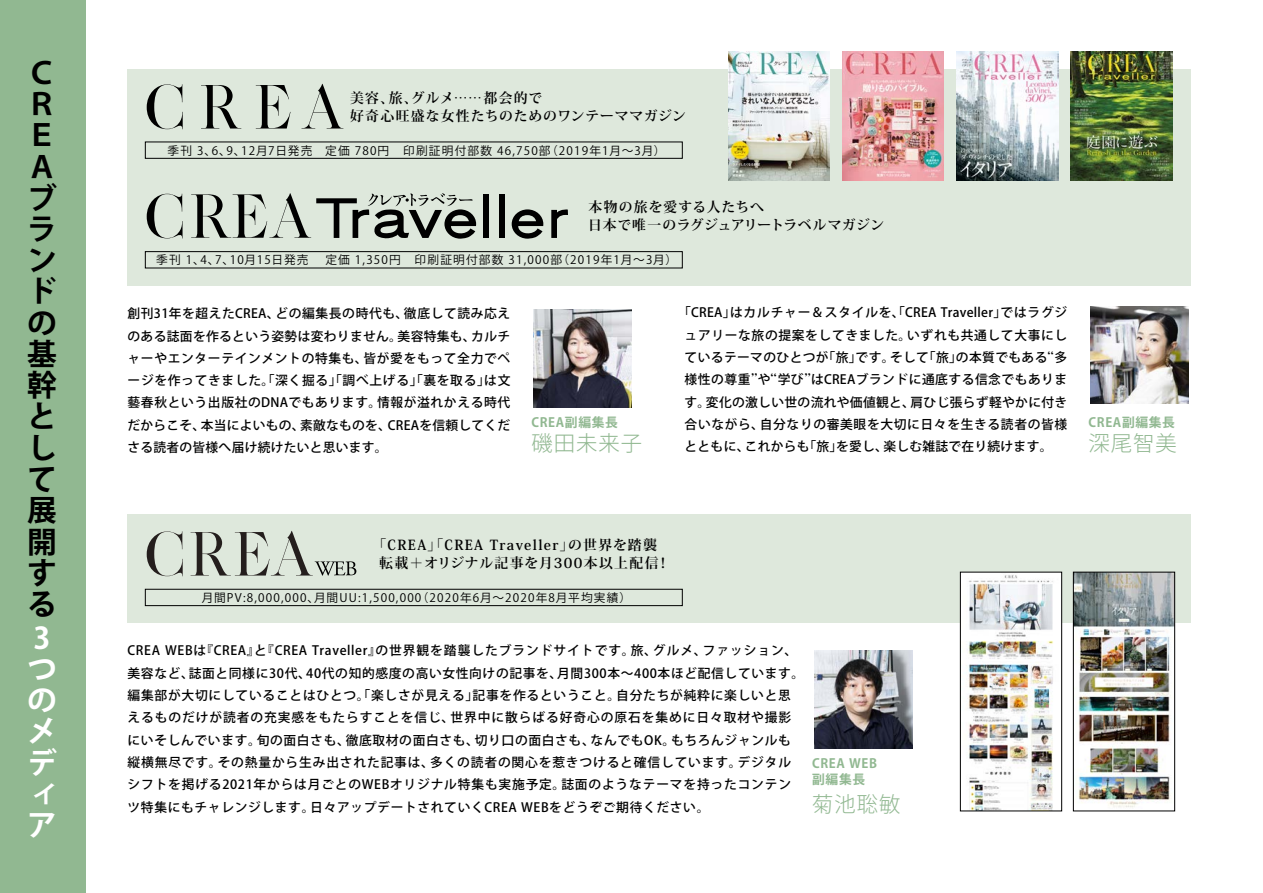
<style>
.page{position:relative;width:1263px;height:893px;background:#fff}
.page>*{position:absolute;margin:0;border:0;box-sizing:border-box;transform-origin:0 0}
.t1{font:700 29.7px/31.2px "Koz Go Pro";color:#000}
.t2{font:700 29.7px/31.2px "Koz Go Pro";color:#fff}
.t3{font:300 21.3px "Koz Go Pro";letter-spacing:.05em;color:#91b891}
.t4{font:700 13.8px/18.1px "Koz Min Pro";letter-spacing:.1em;color:#000}
.t5{font:700 13.8px/18.1px "Koz Min Pro";letter-spacing:.07em;color:#000}
.t6{font:700 13.8px/18.1px "Koz Min Pro";letter-spacing:.05em;color:#000}
.t7{font:500 12.75px/22.4px "Koz Go Pro";letter-spacing:.05em;color:#000;text-align:justify}
.t8{font:700 12.75px/15.9px "Koz Go Pro";letter-spacing:.05em;color:#91b891}
.t9{font:11.7px "Koz Go Pro";letter-spacing:.1em;color:#000}
.s1{font-family:"Koz Min Pro";font-weight:700}
</style>
<div class="page">
<div style="left:128px;top:69px;width:1063px;height:217px;background:#dee8dc"></div>
<img style="left:728px;top:51px;width:102px;height:130px">
<img style="left:842px;top:51px;width:102px;height:130px">
<img style="left:957px;top:51px;width:101px;height:130px">
<img style="left:1071px;top:51px;width:101px;height:130px">
<img style="left:814px;top:651px;width:98px;height:97px">
<div style="left:128px;top:514px;width:1063px;height:109px;background:#dee8dc"></div>
<div style="left:145px;top:142px;width:537px;height:17px;border:1px solid #000"></div>
<div style="left:145px;top:251px;width:537px;height:17px;border:1px solid #000"></div>
<div style="left:0;top:0;width:85px;height:893px;background:#91b891"></div>
<div style="left:483px;top:195px;width:6px;height:43px;background:#000"></div>
<svg style="left:551px;top:209px;width:17px;height:29px"></svg>
<div style="left:499px;top:195px;width:5px;height:43px;background:#000"></div>
<svg style="left:512px;top:209px;width:31px;height:30px"></svg>
<svg style="left:147px;top:193px;width:329px;height:46px"></svg>
<img style="left:962px;top:574px;width:98px;height:235px">
<div style="left:960px;top:572px;width:102px;height:239px;border:1px solid #000"></div>
<img style="left:1075px;top:574px;width:98px;height:234px">
<div style="left:1073px;top:572px;width:102px;height:239px;border:1px solid #000"></div>
<div style="left:145px;top:589px;width:537px;height:17px;border:1px solid #000"></div>
<svg style="left:147px;top:531px;width:36px;height:45px"></svg>
<svg style="left:191px;top:531px;width:165px;height:45px"></svg>
<svg style="left:301px;top:84px;width:42px;height:45px"></svg>
<svg style="left:201px;top:85px;width:40px;height:44px"></svg>
<svg style="left:256px;top:85px;width:35px;height:44px"></svg>
<svg style="left:147px;top:84px;width:36px;height:45px"></svg>
<img style="left:534px;top:310px;width:97px;height:97px">
<img style="left:1091px;top:306px;width:97px;height:98px">
<h1 class="t1" style="left:27px;top:59px;width:31px">Ｃ<br>Ｒ<br>Ｅ<br>Ａブランドの基幹として展開する</h1>
<h1 class="t2" style="left:27px;top:624px;width:31px">3つのメディア</h1>
<p class="t5" style="left:350px;top:88px;width:337px">美容、旅、グルメ……都会的で<br>好奇心旺盛な女性たちのためのワンテーママガジン</p>
<p class="t9" style="left:168px;top:143px;width:499px">季刊 3、6、9、12月7日発売 定価 780円　印刷証明付部数 46,750部（2019年1月～3月）</p>
<p class="t6" style="left:588px;top:197px;width:298px">本物の旅を愛する人たちへ<br>日本で唯一のラグジュアリートラベルマガジン</p>
<p class="t9" style="left:156px;top:252px;width:154px">季刊 1、4、7、10月15日発売</p>
<p class="t9" style="left:325px;top:252px;width:353px">定価 1,350円　印刷証明付部数 31,000部（2019年1月～3月）</p>
<p class="t7" style="left:128px;top:303px;width:384px">創刊31年を超えたCREA、どの編集長の時代も、徹底して読み応えのある誌面を作るという姿勢は変わりません。美容特集も、カルチャーやエンターテインメントの特集も、皆が愛をもって全力でページを作ってきました。「深く掘る」「調べ上げる」「裏を取る」は文藝春秋という出版社のDNAでもあります。情報が溢れかえる時代だからこそ、本当によいもの、素敵なものを、CREAを信頼してくださる読者の皆様へ届け続けたいと思います。</p>
<p class="t7" style="left:685px;top:302px;width:384px;text-indent:-6px">「CREA」はカルチャー＆スタイルを、「CREA Traveller」ではラグジュアリーな旅の提案をしてきました。いずれも共通して大事にしているテーマのひとつが「旅」です。そして「旅」の本質でもある<span class="s1">“</span>多様性の尊重<span class="s1">”</span>や<span class="s1">“</span>学び<span class="s1">”</span>はCREAブランドに通底する信念でもあります。変化の激しい世の流れや価値観と、肩ひじ張らず軽やかに付き合いながら、自分なりの審美眼を大切に日々を生きる読者の皆様とともに、これからも「旅」を愛し、楽しむ雑誌で在り続けます。</p>
<p class="t8" style="left:531px;top:415px;width:88px">CREA副編集長</p>
<p class="t8" style="left:1089px;top:415px;width:88px">CREA副編集長</p>
<h2 class="t3" style="left:531px;top:429px;width:112px">磯田未来子</h2>
<h2 class="t3" style="left:1089px;top:429px;width:90px">深尾智美</h2>
<p class="t4" style="left:379px;top:535px;width:292px;text-indent:-7px">「CREA」「CREA Traveller」の世界を踏襲転載＋オリジナル記事を月300本以上配信！</p>
<p class="t9" style="left:202px;top:590px;width:438px">月間PV:8,000,000、月間UU:1,500,000（2020年6月～2020年8月平均実績）　</p>
<p class="t7" style="left:128px;top:640px;width:678px;text-align:left">CREA WEBは『CREA』と『CREA Traveller』の世界観を踏襲したブランドサイトです。旅、グルメ、ファッション、美容など、誌面と同様に30代、40代の知的感度の高い女性向けの記事を、月間300本～400本ほど配信しています。編集部が大切にしていることはひとつ。「楽しさが見える」記事を作るということ。自分たちが純粋に楽しいと思えるものだけが読者の充実感をもたらすことを信じ、世界中に散らばる好奇心の原石を集めに日々取材や撮影にいそしんでいます。旬の面白さも、徹底取材の面白さも、切り口の面白さも、なんでもOK。もちろんジャンルも縦横無尽です。その熱量から生み出された記事は、多くの読者の関心を惹きつけると確信しています。デジタルシフトを掲げる2021年からは月ごとのWEBオリジナル特集も実施予定。誌面のようなテーマを持ったコンテンツ特集にもチャレンジします。日々アップデートされていくCREA WEBをどうぞご期待ください。</p>
<p class="t8" style="left:812px;top:756px;width:66px">CREA WEB副編集長</p>
<h2 class="t3" style="left:812px;top:791px;width:90px">菊池聡敏</h2>
</div>
